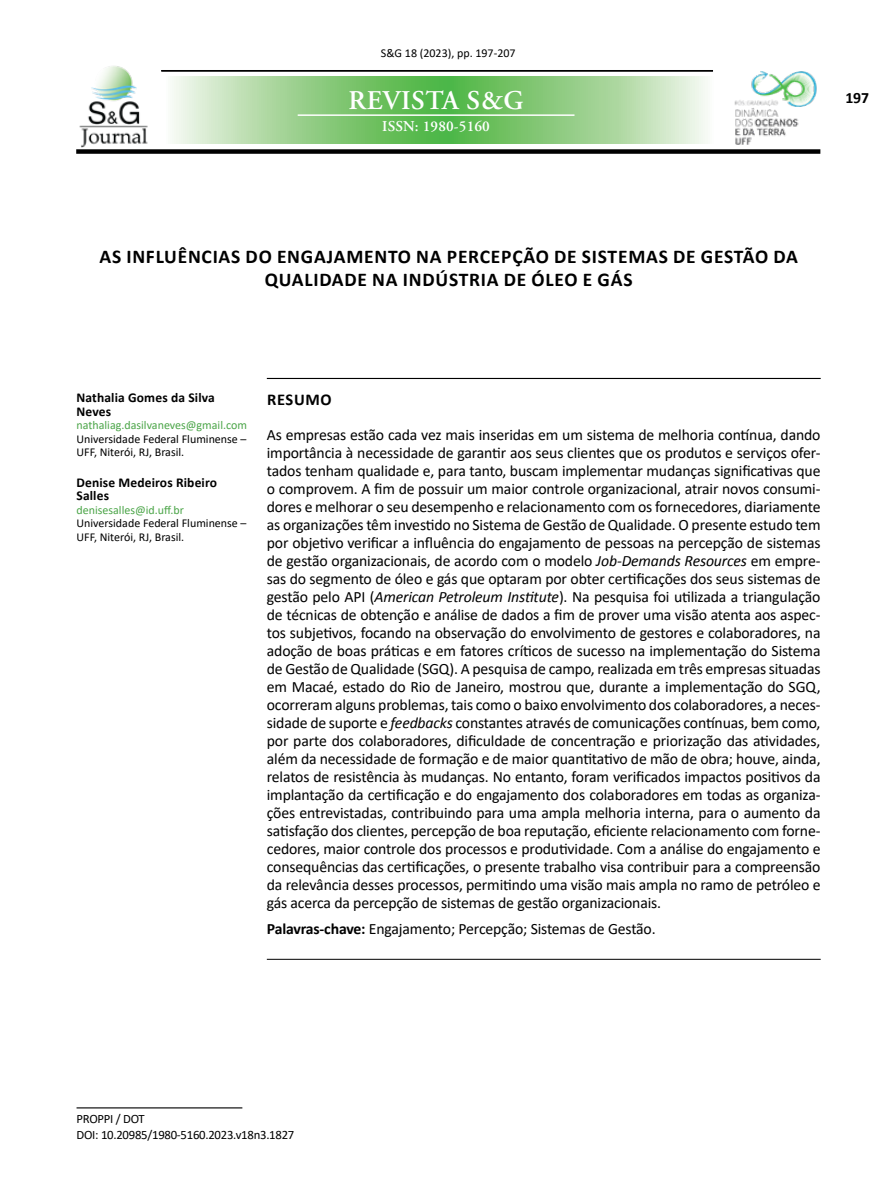
<style>
.page{position:relative;width:893px;height:1191px;background:#fff}
.page>*{position:absolute;margin:0;border:0;box-sizing:border-box;transform-origin:0 0}
.t1{font:600 27px "Adobe Garamond Pro";letter-spacing:.025em;color:#fff}
.t2{font:700 19.5px/23.4px "Calibri";letter-spacing:.04em;color:#000;text-align:center}
.t3{font:700 16.5px "Calibri";letter-spacing:.04em;color:#000}
.t4{font:15.75px/18px "Calibri";letter-spacing:-.01em;color:#000;text-align:justify}
.t5{font:700 15.75px "Calibri";color:#000}
.t6{font:600 15px "Adobe Garamond Pro";letter-spacing:.01em;color:#fff}
.t7{font:700 13.5px/13.5px "Calibri";letter-spacing:.01em;color:#000}
.t8{font:12.75px/15.3px "Calibri";letter-spacing:-.02em;color:#000}
.t9{font:12px/13.5px "Calibri";color:#000}
.t10{font:12px "Calibri";color:#4ba548}
.s1{font-style:italic}
.s2{font-weight:700}
</style>
<div class="page">
<hr style="left:77px;top:1107px;width:165px;height:1px;background:#000">
<svg style="left:172px;top:77px;width:536px;height:67px;background:#9ad18f"></svg>
<hr style="left:161px;top:70px;width:552px;height:1px;background:#000">
<img style="left:79px;top:66px;width:69px;height:82px">
<div style="left:76px;top:149px;width:744px;height:5px;background:#000"></div>
<hr style="left:298px;top:114px;width:276px;height:2px;background:#fff">
<img style="left:720px;top:71px;width:101px;height:83px">
<hr style="left:267px;top:378px;width:554px;height:1px;background:#000">
<hr style="left:267px;top:959px;width:554px;height:1px;background:#000">
<p class="t9" style="left:381px;top:46px;width:136px">S&amp;G 18 (2023), pp. 197-207</p>
<h1 class="t1" style="left:348px;top:85px;width:177px">REVISTA S&amp;G</h1>
<p class="t6" style="left:382px;top:118px;width:109px">ISSN: 1980-5160</p>
<p class="t5" style="left:845px;top:88px;width:25px">197</p>
<p class="t2" style="left:99px;top:244px;width:700px">AS INFLUÊNCIAS DO ENGAJAMENTO NA PERCEPÇÃO DE SISTEMAS DE GESTÃO DA<br>QUALIDADE NA INDÚSTRIA DE ÓLEO E GÁS</p>
<p class="t7" style="left:77px;top:391px;width:140px">Nathalia Gomes da Silva<br>Neves</p>
<p class="t10" style="left:77px;top:417px;width:172px">nathaliag.dasilvaneves@gmail.com</p>
<p class="t9" style="left:77px;top:432px;width:172px">Universidade Federal Fluminense –<br>UFF, Niterói, RJ, Brasil.</p>
<p class="t7" style="left:77px;top:475px;width:142px">Denise Medeiros Ribeiro<br>Salles</p>
<p class="t10" style="left:77px;top:501px;width:109px">denisesalles@id.uff.br</p>
<p class="t9" style="left:77px;top:516px;width:172px">Universidade Federal Fluminense –<br>UFF, Niterói, RJ, Brasil.</p>
<p class="t3" style="left:267px;top:388px;width:66px">RESUMO</p>
<p class="t4" style="left:267px;top:425px;width:555px">As empresas estão cada vez mais inseridas em um sistema de melhoria contínua, dando importância à necessidade de garantir aos seus clientes que os produtos e serviços ofer&shy;tados tenham qualidade e, para tanto, buscam implementar mudanças significativas que o comprovem. A fim de possuir um maior controle organizacional, atrair novos consumi&shy;dores e melhorar o seu desempenho e relacionamento com os fornecedores, diariamente as organizações têm investido no Sistema de Gestão de Qualidade. O presente estudo tem por objetivo verificar a influência do engajamento de pessoas na percepção de sistemas de gestão organizacionais, de acordo com o modelo <span class="s1">Job-Demands Resources</span> em empre&shy;sas do segmento de óleo e gás que optaram por obter certificações dos seus sistemas de gestão pelo API (<span class="s1">American Petroleum Institute</span>). Na pesquisa foi utilizada a triangulação de técnicas de obtenção e análise de dados a fim de prover uma visão atenta aos aspec&shy;tos subjetivos, focando na observação do envolvimento de gestores e colaboradores, na adoção de boas práticas e em fatores críticos de sucesso na implementação do Sistema de Gestão de Qualidade (SGQ). A pesquisa de campo, realizada em três empresas situadas em Macaé, estado do Rio de Janeiro, mostrou que, durante a implementação do SGQ, ocorreram alguns problemas, tais como o baixo envolvimento dos colaboradores, a neces&shy;sidade de suporte e <span class="s1">feedbacks</span> constantes através de comunicações contínuas, bem como, por parte dos colaboradores, dificuldade de concentração e priorização das atividades, além da necessidade de formação e de maior quantitativo de mão de obra; houve, ainda, relatos de resistência às mudanças. No entanto, foram verificados impactos positivos da implantação da certificação e do engajamento dos colaboradores em todas as organiza&shy;ções entrevistadas, contribuindo para uma ampla melhoria interna, para o aumento da satisfação dos clientes, percepção de boa reputação, eficiente relacionamento com forne&shy;cedores, maior controle dos processos e produtividade. Com a análise do engajamento e consequências das certificações, o presente trabalho visa contribuir para a compreensão da relevância desses processos, permitindo uma visão mais ampla no ramo de petróleo e gás acerca da percepção de sistemas de gestão organizacionais.</p>
<p class="t4" style="left:267px;top:919px;width:390px"><span class="s2">Palavras-chave:</span> Engajamento; Percepção; Sistemas de Gestão.</p>
<p class="t8" style="left:77px;top:1111px;width:219px">PROPPI / DOT<br>DOI: 10.20985/1980-5160.2023.v18n3.1827</p>
</div>
